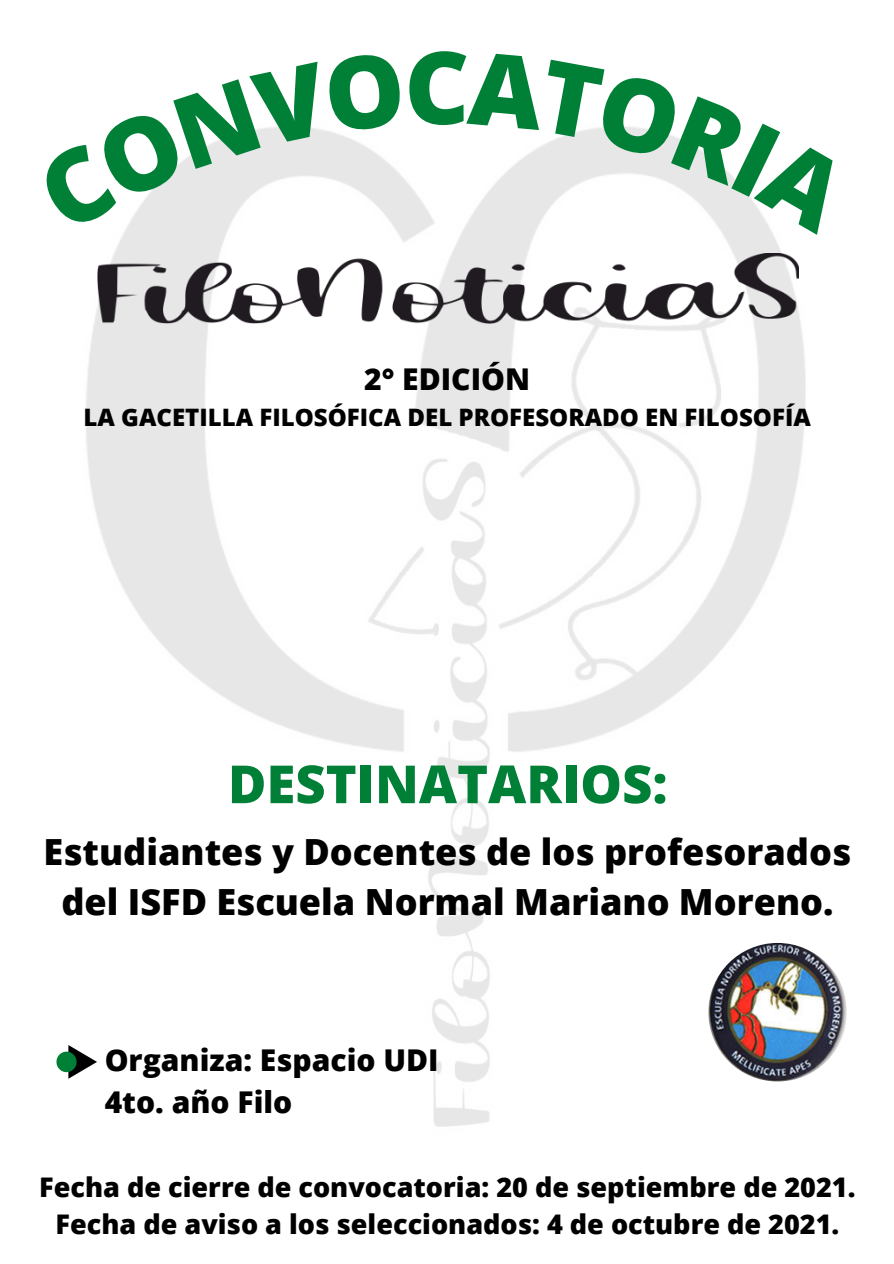
<style>
.page{position:relative;width:894px;height:1264px;background:#fff}
.page>*{position:absolute;margin:0;border:0;box-sizing:border-box;transform-origin:0 0}
.t1{font:800 100.65px "Open Sans";color:#008037}
.t2{font:800 52.5px "Open Sans";color:#008037}
.t3{font:800 36px/49.5px "Open Sans";color:#000;text-align:center}
.t4{font:800 30px "Open Sans";color:#000}
.t5{font:800 27px "Open Sans";color:#000}
.t6{font:800 24px "Open Sans";color:#000}
</style>
<div class="page">
<img style="left:68px;top:178px;width:779px;height:949px">
<img style="left:97px;top:254px;width:700px;height:69px">
<img style="left:708px;top:942px;width:138px;height:139px;border-radius:50%">
<svg style="left:56px;top:1045px;width:41px;height:33px"></svg>
<svg style="left:68px;top:127px;width:335px;height:106px"></svg>
<svg style="left:466px;top:127px;width:381px;height:108px"></svg>
<p class="t1" style="left:404px;top:17px;width:68px">C</p>
<p class="t4" style="left:364px;top:358px;width:167px">2° EDICIÓN</p>
<p class="t6" style="left:83px;top:400px;width:728px">LA GACETILLA FILOSÓFICA DEL PROFESORADO EN FILOSOFÍA</p>
<p class="t2" style="left:228px;top:747px;width:441px">DESTINATARIOS:</p>
<p class="t3" style="left:44px;top:826px;width:809px">Estudiantes y Docentes de los profesorados del ISFD Escuela Normal Mariano Moreno.</p>
<p class="t4" style="left:105px;top:1039px;width:335px">Organiza: Espacio UDI</p>
<p class="t4" style="left:105px;top:1080px;width:189px">4to. año Filo</p>
<p class="t5" style="left:39px;top:1168px;width:817px">Fecha de cierre de convocatoria: 20 de septiembre de 2021.</p>
<p class="t5" style="left:56px;top:1205px;width:785px">Fecha de aviso a los seleccionados: 4 de octubre de 2021.</p>
</div>
